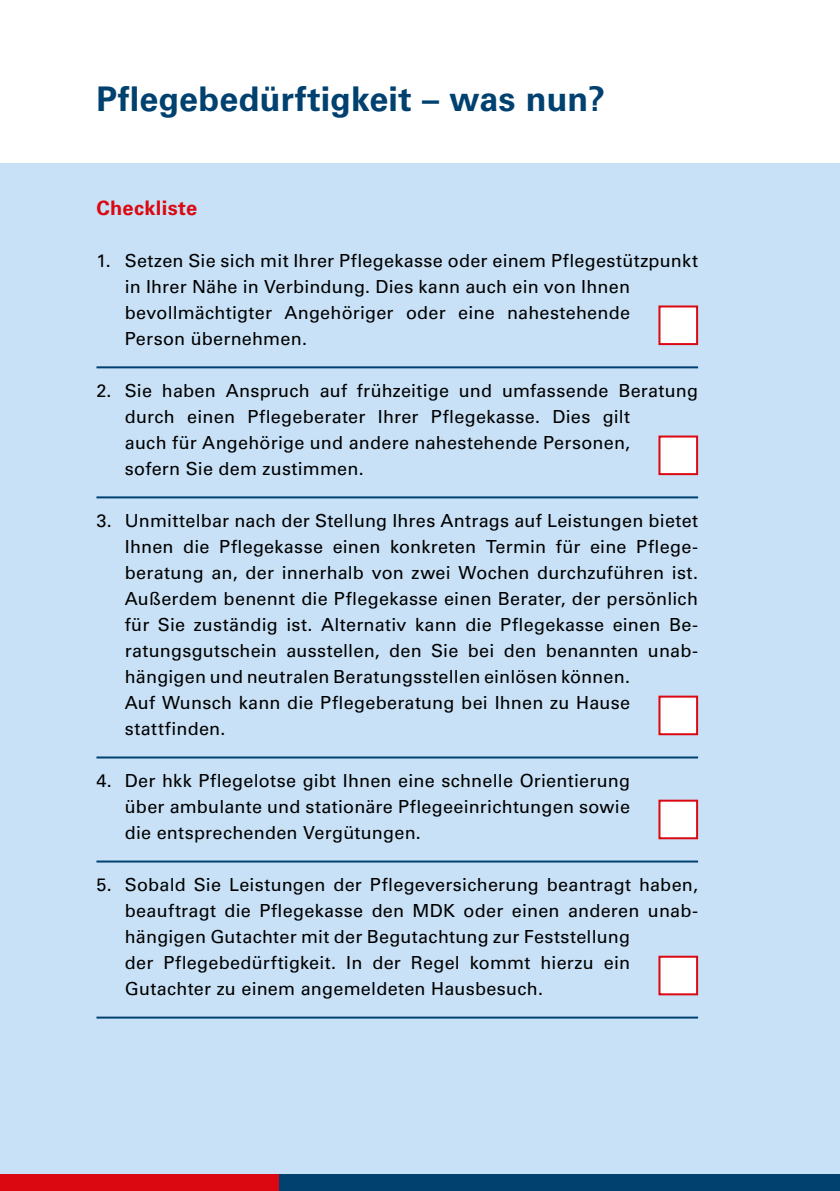
<style>
.page{position:relative;width:840px;height:1191px;background:#fff}
.page>*{position:absolute;margin:0;border:0;box-sizing:border-box;transform-origin:0 0}
.t1{font:700 34px "Univers";letter-spacing:.005em;color:#004170}
.t2{font:700 20px "Univers";letter-spacing:.015em;color:#db0812}
.t3{font:18px/26px "Univers";letter-spacing:.015em;color:#000}
</style>
<div class="page">
<div style="left:279px;top:1174px;width:560px;height:17px;background:#004170"></div>
<div style="left:0;top:1174px;width:279px;height:17px;background:#db0812"></div>
<div style="left:0;top:163px;width:839px;height:1011px;background:#c8e1f6"></div>
<div style="left:658px;top:435px;width:39px;height:40px;background:#fff;border:2px solid #db0812"></div>
<div style="left:658px;top:695px;width:39px;height:40px;background:#fff;border:2px solid #db0812"></div>
<div style="left:658px;top:799px;width:39px;height:40px;background:#fff;border:2px solid #db0812"></div>
<div style="left:658px;top:955px;width:39px;height:40px;background:#fff;border:2px solid #db0812"></div>
<div style="left:658px;top:305px;width:39px;height:40px;background:#fff;border:2px solid #db0812"></div>
<hr style="left:96px;top:366px;width:601px;height:2px;background:#004170">
<hr style="left:96px;top:496px;width:601px;height:2px;background:#004170">
<hr style="left:96px;top:756px;width:601px;height:2px;background:#004170">
<hr style="left:96px;top:860px;width:601px;height:2px;background:#004170">
<hr style="left:96px;top:1016px;width:601px;height:2px;background:#004170">
<h1 class="t1" style="left:96px;top:79px;width:510px">Pflegebedürftigkeit – was nun?</h1>
<p class="t2" style="left:96px;top:196px;width:102px">Checkliste</p>
<p class="t3" style="left:125px;top:248px;width:574px;text-indent:-28px">1. Setzen Sie sich mit Ihrer Pflegekasse oder einem Pflegestützpunkt in Ihrer Nähe in Verbindung. Dies kann auch ein von Ihnen bevollmächtigter Angehöriger oder eine nahestehende<br>Person übernehmen.</p>
<p class="t3" style="left:125px;top:378px;width:574px;text-indent:-28px">2. Sie haben Anspruch auf frühzeitige und umfassende Beratung durch einen Pflegeberater Ihrer Pflegekasse. Dies gilt<br>auch für Angehörige und andere nahestehende Personen,<br>sofern Sie dem zustimmen.</p>
<p class="t3" style="left:125px;top:508px;width:574px;text-indent:-28px">3. Unmittelbar nach der Stellung Ihres Antrags auf Leistungen bietet Ihnen die Pflegekasse einen konkreten Termin für eine Pflege&shy;beratung an, der innerhalb von zwei Wochen durchzuführen ist.<br>Außerdem benennt die Pflegekasse einen Berater, der persönlich für Sie zuständig ist. Alternativ kann die Pflegekasse einen Be&shy;ratungsgutschein ausstellen, den Sie bei den benannten unab&shy;hängigen und neutralen Beratungsstellen einlösen können.<br>Auf Wunsch kann die Pflegeberatung bei Ihnen zu Hause stattfinden.</p>
<p class="t3" style="left:125px;top:768px;width:506px;text-align:justify;text-indent:-28px">4. Der hkk Pflegelotse gibt Ihnen eine schnelle Orientierung über ambulante und stationäre Pflegeeinrichtungen sowie die entsprechenden Vergütungen.</p>
<p class="t3" style="left:125px;top:872px;width:574px;text-indent:-28px">5. Sobald Sie Leistungen der Pflegeversicherung beantragt haben, beauftragt die Pflegekasse den MDK oder einen anderen unab&shy;hängigen Gutachter mit der Begutachtung zur Feststellung<br>der Pflegebedürftigkeit. In der Regel kommt hierzu ein Gutachter zu einem angemeldeten Hausbesuch.</p>
</div>
